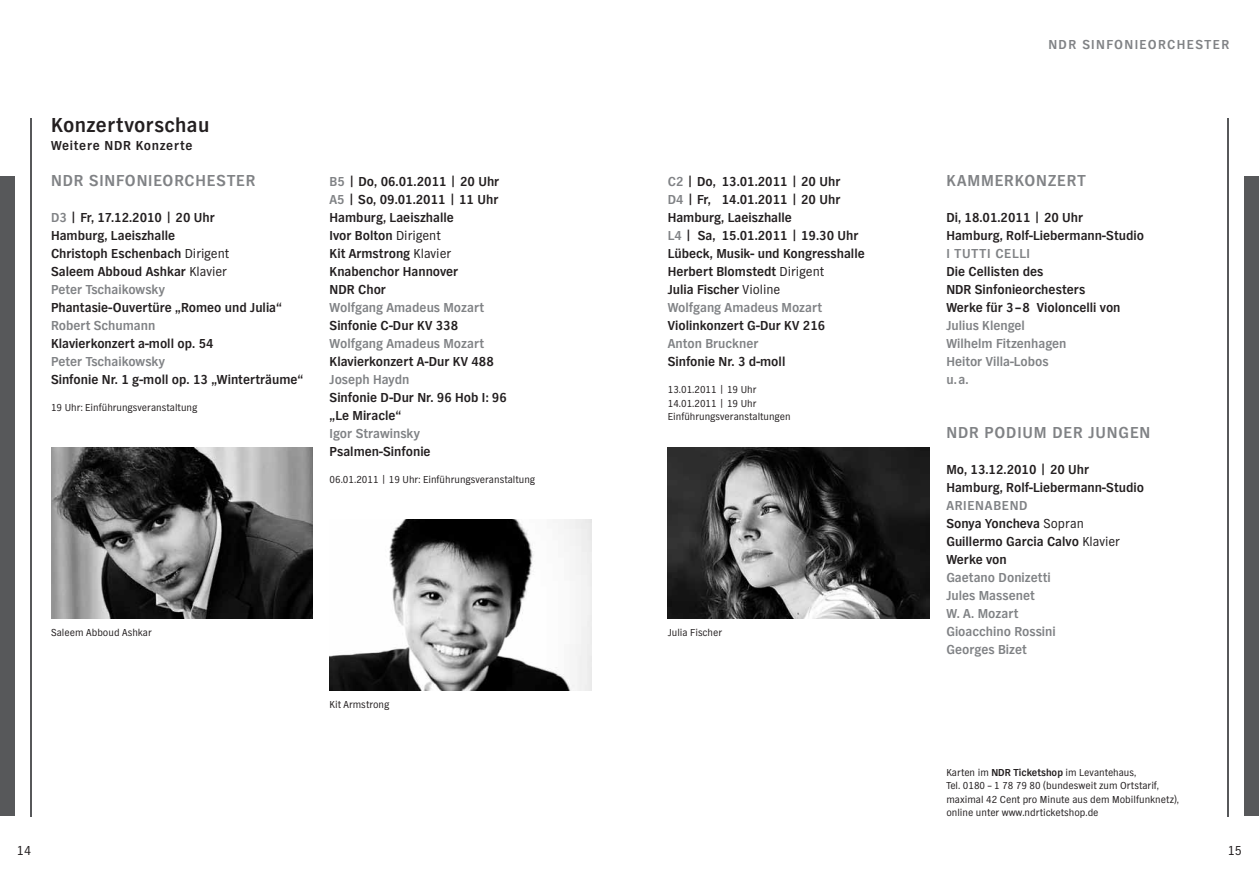
<style>
.page{position:relative;width:1259px;height:893px;background:#fff}
.page>*{position:absolute;margin:0;border:0;box-sizing:border-box;transform-origin:0 0}
.t1{font:700 21px "NDR Sans";letter-spacing:.02em;color:#231f20}
.t2{font:700 16.5px "NDR Sans";letter-spacing:.05em;color:#808285}
.t3{font:700 13.5px/18px "NDR Sans";color:#231f20}
.t4{font:700 13.5px/18px "NDR Sans";color:#808285}
.t5{font:700 13.5px "NDR Sans";letter-spacing:.1em;color:#808285}
.t6{font:700 13.5px "NDR Sans";letter-spacing:.05em;color:#231f20}
.t7{font:700 13.5px "NDR Sans";letter-spacing:.055em;color:#808285}
.t8{font:13.5px "NDR Sans";color:#231f20}
.t9{font:10.5px/13.5px "NDR Sans";color:#231f20}
.s1{color:#808285}
.s2{font-weight:400}
.s3{font-weight:700}
</style>
<div class="page">
<div style="left:0;top:176px;width:15px;height:640px;background:#57585a"></div>
<div style="left:1244px;top:176px;width:15px;height:640px;background:#57585a"></div>
<hr style="left:30px;top:118px;width:1px;height:698px;background:#57585a">
<hr style="left:1227px;top:118px;width:2px;height:698px;background:#57585a">
<img style="left:51px;top:447px;width:262px;height:171px">
<img style="left:330px;top:519px;width:261px;height:171px">
<img style="left:668px;top:447px;width:261px;height:171px">
<h1 class="t1" style="left:51px;top:114px;width:160px">Konzertvorschau</h1>
<p class="t6" style="left:51px;top:138px;width:143px">Weitere NDR Konzerte</p>
<p class="t2" style="left:51px;top:172px;width:206px">NDR SINFONIEORCHESTER</p>
<p class="t3" style="left:51px;top:209px;width:180px"><span class="s1">D3</span> | Fr, 17.12.2010 | 20 Uhr<br>Hamburg, Laeiszhalle<br>Christoph Eschenbach <span class="s2">Dirigent<br></span>Saleem Abboud Ashkar <span class="s2">Klavier<br></span><span class="s1">Peter Tschaikowsky</span></p>
<p class="t3" style="left:51px;top:299px;width:232px">Phantasie-Ouvertüre „Romeo und Julia“</p>
<p class="t4" style="left:51px;top:317px;width:106px">Robert Schumann</p>
<p class="t3" style="left:51px;top:335px;width:164px">Klavierkonzert a-moll op. 54</p>
<p class="t4" style="left:51px;top:353px;width:115px">Peter Tschaikowsky</p>
<p class="t3" style="left:51px;top:371px;width:254px">Sinfonie Nr. 1 g-moll op. 13 „Winterträume“</p>
<p class="t9" style="left:51px;top:401px;width:148px">19 Uhr: Einführungsveranstaltung</p>
<p class="t3" style="left:330px;top:173px;width:171px"><span class="s1">B5</span> | Do, 06.01.2011 | 20 Uhr<br><span class="s1">A5</span> | So, 09.01.2011 | 11 Uhr<br>Hamburg, Laeiszhalle<br>Ivor Bolton <span class="s2">Dirigent<br></span>Kit Armstrong <span class="s2">Klavier<br></span>Knabenchor Hannover<br>NDR Chor</p>
<p class="t4" style="left:330px;top:299px;width:156px">Wolfgang Amadeus Mozart</p>
<p class="t3" style="left:330px;top:317px;width:130px">Sinfonie C-Dur KV 338</p>
<p class="t4" style="left:330px;top:335px;width:156px">Wolfgang Amadeus Mozart</p>
<p class="t3" style="left:330px;top:353px;width:166px">Klavierkonzert A-Dur KV 488</p>
<p class="t4" style="left:330px;top:371px;width:81px">Joseph Haydn</p>
<p class="t3" style="left:330px;top:389px;width:179px">Sinfonie D-Dur Nr. 96 Hob I: 96 „Le Miracle“</p>
<p class="t4" style="left:330px;top:425px;width:92px">Igor Strawinsky</p>
<p class="t3" style="left:330px;top:443px;width:103px">Psalmen-Sinfonie</p>
<p class="t9" style="left:330px;top:473px;width:207px">06.01.2011 | 19 Uhr: Einführungsveranstaltung</p>
<p class="t9" style="left:51px;top:626px;width:102px">Saleem Abboud Ashkar</p>
<p class="t9" style="left:330px;top:698px;width:61px">Kit Armstrong</p>
<p class="t3" style="left:668px;top:173px;width:198px"><span class="s1">C2</span> | Do, 13.01.2011 | 20 Uhr<br><span class="s1">D4</span> | Fr, 14.01.2011 | 20 Uhr<br>Hamburg, Laeiszhalle<br><span class="s1">L4</span> | Sa, 15.01.2011 | 19.30 Uhr<br>Lübeck, Musik- und Kongresshalle<br>Herbert Blomstedt <span class="s2">Dirigent<br></span>Julia Fischer <span class="s2">Violine<br></span><span class="s1">Wolfgang Amadeus Mozart</span></p>
<p class="t3" style="left:668px;top:317px;width:159px">Violinkonzert G-Dur KV 216</p>
<p class="t4" style="left:668px;top:335px;width:92px">Anton Bruckner</p>
<p class="t3" style="left:668px;top:353px;width:119px">Sinfonie Nr. 3 d-moll</p>
<p class="t9" style="left:668px;top:383px;width:124px">13.01.2011 | 19 Uhr<br>14.01.2011 | 19 Uhr<br>Einführungsveranstaltungen</p>
<p class="t9" style="left:668px;top:626px;width:56px">Julia Fischer</p>
<p class="t5" style="left:1048px;top:37px;width:182px">NDR SINFONIEORCHESTER</p>
<p class="t2" style="left:946px;top:172px;width:141px">KAMMERKONZERT</p>
<p class="t3" style="left:946px;top:209px;width:199px">Di, 18.01.2011 | 20 Uhr<br>Hamburg, Rolf-Liebermann-Studio</p>
<p class="t7" style="left:946px;top:246px;width:85px">I TUTTI CELLI</p>
<p class="t3" style="left:946px;top:263px;width:176px">Die Cellisten des<br>NDR Sinfonieorchesters<br>Werke für 3 – 8 Violoncelli von</p>
<p class="t4" style="left:946px;top:317px;width:122px">Julius Klengel<br>Wilhelm Fitzenhagen<br>Heitor Villa-Lobos u.a.</p>
<p class="t2" style="left:946px;top:424px;width:205px">NDR PODIUM DER JUNGEN</p>
<p class="t3" style="left:946px;top:461px;width:199px">Mo, 13.12.2010 | 20 Uhr<br>Hamburg, Rolf-Liebermann-Studio</p>
<p class="t3" style="left:946px;top:497px;width:175px"><span class="s1">ARIENABEND<br></span>Sonya Yoncheva <span class="s2">Sopran<br></span>Guillermo Garcia Calvo <span class="s2">Klavier<br></span>Werke von</p>
<p class="t4" style="left:946px;top:569px;width:111px">Gaetano Donizetti<br>Jules Massenet<br>W. A. Mozart<br>Gioacchino Rossini<br>Georges Bizet</p>
<p class="t9" style="left:946px;top:766px;width:234px">Karten im <span class="s3">NDR Ticketshop</span> im Levantehaus,<br>Tel. 0180 – 1 78 79 80 (bundesweit zum Ortstarif, maximal 42 Cent pro Minute aus dem Mobilfunknetz), online unter www.ndrticketshop.de</p>
<p class="t8" style="left:17px;top:843px;width:16px">14</p>
<p class="t8" style="left:1227px;top:843px;width:16px">15</p>
</div>
